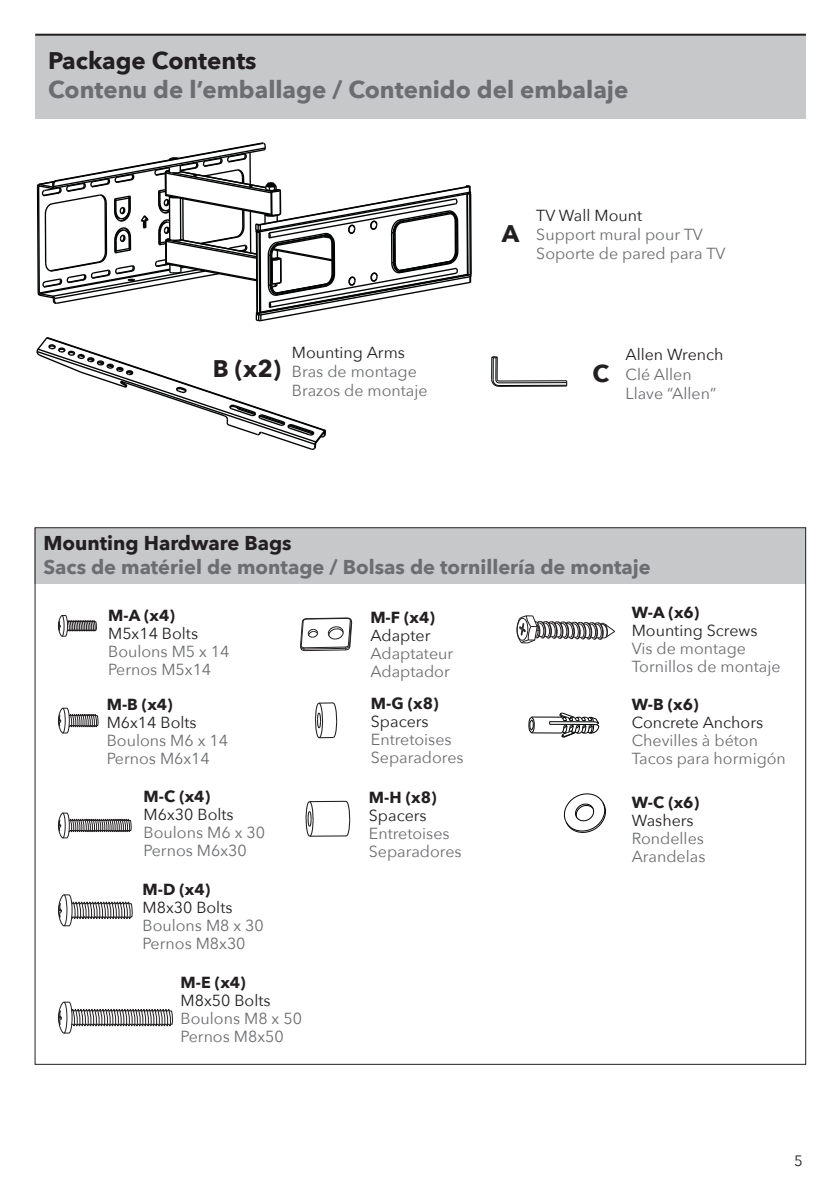
<style>
.page{position:relative;width:840px;height:1191px;background:#fff}
.page>*{position:absolute;margin:0;border:0;box-sizing:border-box;transform-origin:0 0}
.t1{font:700 24px "Avenir Next";color:#6c6d70}
.t2{font:700 24px "Avenir Next";color:#231f20}
.t3{font:700 20px "Avenir Next";color:#6c6d70}
.t4{font:700 20px "Avenir Next";color:#231f20}
.t5{font:16px/18px "Avenir Next";color:#6c6d70}
.t6{font:16px "Avenir Next";color:#231f20}
.t7{font:700 16px "Avenir Next";color:#231f20}
.t8{font:15px "Avenir Next";color:#231f20}
</style>
<div class="page">
<svg style="left:36px;top:337px;width:290px;height:113px"></svg>
<svg style="left:58px;top:615px;width:39px;height:21px"></svg>
<svg style="left:58px;top:707px;width:40px;height:26px"></svg>
<svg style="left:58px;top:812px;width:73px;height:26px"></svg>
<svg style="left:58px;top:894px;width:74px;height:32px"></svg>
<svg style="left:58px;top:1001px;width:115px;height:32px"></svg>
<div style="left:35px;top:35px;width:770px;height:84px;background:#c7c8ca"></div>
<hr style="left:35px;top:34px;width:770px;height:2px;background:#231f20">
<div style="left:34px;top:528px;width:771px;height:56px;background:#c7c8ca"></div>
<svg style="left:36px;top:142px;width:436px;height:180px"></svg>
<hr style="left:498px;top:380px;width:68px;height:1px;background:#010202">
<hr style="left:498px;top:382px;width:68px;height:1px;background:#010202">
<hr style="left:498px;top:385px;width:68px;height:1px;background:#010202">
<hr style="left:498px;top:386px;width:68px;height:1px;background:#010202">
<svg style="left:491px;top:356px;width:8px;height:31px"></svg>
<svg style="left:300px;top:617px;width:52px;height:34px"></svg>
<svg style="left:315px;top:702px;width:22px;height:37px"></svg>
<hr style="left:309px;top:835px;width:37px;height:1px;background:#231f20">
<hr style="left:309px;top:801px;width:37px;height:1px;background:#231f20">
<svg style="left:344px;top:800px;width:6px;height:37px"></svg>
<svg style="left:305px;top:801px;width:9px;height:36px"></svg>
<svg style="left:516px;top:615px;width:99px;height:29px"></svg>
<svg style="left:528px;top:717px;width:7px;height:17px"></svg>
<hr style="left:531px;top:716px;width:30px;height:1px;background:#010202">
<hr style="left:549px;top:721px;width:44px;height:1px;background:#010202">
<hr style="left:549px;top:724px;width:44px;height:1px;background:#010202">
<hr style="left:531px;top:732px;width:30px;height:1px;background:#010202">
<svg style="left:558px;top:712px;width:41px;height:26px"></svg>
<svg style="left:563px;top:793px;width:43px;height:40px"></svg>
<h1 class="t2" style="left:48px;top:40px;width:210px">Package Contents</h1>
<h1 class="t1" style="left:48px;top:68px;width:581px">Contenu de l’emballage / Contenido del embalaje</h1>
<h1 class="t2" style="left:213px;top:348px;width:70px">B (x2)</h1>
<p class="t6" style="left:292px;top:339px;width:114px">Mounting Arms</p>
<p class="t5" style="left:292px;top:361px;width:137px;line-height:19.2px">Bras de montage<br>Brazos de montaje</p>
<h1 class="t2" style="left:501px;top:212px;width:19px">A</h1>
<p class="t6" style="left:536px;top:202px;width:107px">TV Wall Mount</p>
<p class="t5" style="left:536px;top:224px;width:190px;line-height:19.2px">Support mural pour TV<br>Soporte de pared para TV</p>
<h1 class="t2" style="left:592px;top:352px;width:18px">C</h1>
<p class="t6" style="left:625px;top:341px;width:99px">Allen Wrench</p>
<p class="t5" style="left:625px;top:364px;width:92px;line-height:19.2px">Clé Allen<br>Llave “Allen”</p>
<p class="t4" style="left:43px;top:526px;width:249px">Mounting Hardware Bags</p>
<p class="t3" style="left:43px;top:550px;width:608px">Sacs de matériel de montage / Bolsas de tornillería de montaje</p>
<p class="t7" style="left:108px;top:601px;width:68px">M-A (x4)</p>
<p class="t6" style="left:108px;top:620px;width:91px">M5x14 Bolts</p>
<p class="t5" style="left:108px;top:642px;width:123px">Boulons M5 x 14<br>Pernos M5x14</p>
<p class="t7" style="left:107px;top:690px;width:67px">M-B (x4)</p>
<p class="t6" style="left:107px;top:709px;width:91px">M6x14 Bolts</p>
<p class="t5" style="left:107px;top:731px;width:123px">Boulons M6 x 14<br>Pernos M6x14</p>
<p class="t7" style="left:144px;top:782px;width:68px">M-C (x4)</p>
<p class="t6" style="left:144px;top:800px;width:91px">M6x30 Bolts</p>
<p class="t5" style="left:143px;top:822px;width:123px">Boulons M6 x 30<br>Pernos M6x30</p>
<p class="t7" style="left:142px;top:875px;width:69px">M-D (x4)</p>
<p class="t6" style="left:142px;top:893px;width:91px">M8x30 Bolts</p>
<p class="t5" style="left:142px;top:915px;width:123px">Boulons M8 x 30<br>Pernos M8x30</p>
<p class="t7" style="left:180px;top:969px;width:66px">M-E (x4)</p>
<p class="t6" style="left:180px;top:987px;width:91px">M8x50 Bolts</p>
<p class="t5" style="left:180px;top:1009px;width:123px">Boulons M8 x 50<br>Pernos M8x50</p>
<p class="t7" style="left:631px;top:598px;width:69px">W-A (x6)</p>
<p class="t6" style="left:631px;top:616px;width:127px">Mounting Screws</p>
<p class="t5" style="left:631px;top:638px;width:150px">Vis de montage<br>Tornillos de montaje</p>
<p class="t7" style="left:631px;top:690px;width:68px">W-B (x6)</p>
<p class="t6" style="left:631px;top:708px;width:133px">Concrete Anchors</p>
<p class="t5" style="left:631px;top:730px;width:155px">Chevilles à béton<br>Tacos para hormigón</p>
<p class="t7" style="left:631px;top:788px;width:69px">W-C (x6)</p>
<p class="t6" style="left:631px;top:806px;width:63px">Washers</p>
<p class="t5" style="left:631px;top:828px;width:75px">Rondelles<br>Arandelas</p>
<p class="t7" style="left:370px;top:603px;width:66px">M-F (x4)</p>
<p class="t6" style="left:370px;top:622px;width:62px">Adapter</p>
<p class="t5" style="left:370px;top:644px;width:84px">Adaptateur<br>Adaptador</p>
<p class="t7" style="left:371px;top:689px;width:69px">M-G (x8)</p>
<p class="t6" style="left:371px;top:707px;width:59px">Spacers</p>
<p class="t5" style="left:371px;top:729px;width:94px">Entretoises<br>Separadores</p>
<p class="t7" style="left:369px;top:783px;width:69px">M-H (x8)</p>
<p class="t6" style="left:369px;top:801px;width:59px">Spacers</p>
<p class="t5" style="left:369px;top:823px;width:94px">Entretoises<br>Separadores</p>
<p class="t8" style="left:793px;top:1148px;width:10px">5</p>
</div>
